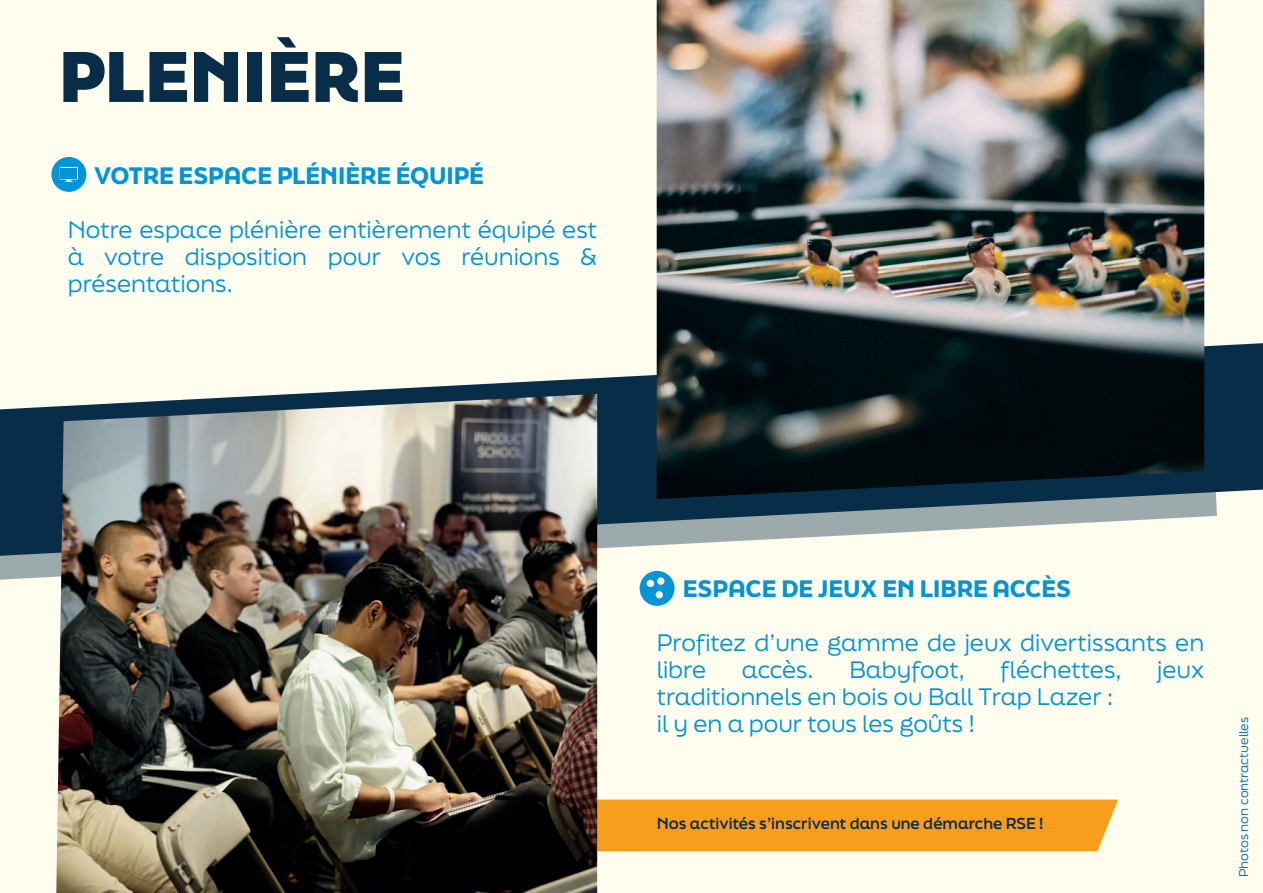
<style>
.page{position:relative;width:1263px;height:893px;background:#fff}
.page>*{position:absolute;margin:0;border:0;box-sizing:border-box;transform-origin:0 0}
.t1{font:800 67.5px "Final Six";color:#082d49}
.t2{font:22.5px/27px "Final Six";color:#0094d8}
.t3{font:900 22.5px "Final Six";color:#0094d8}
.t4{font:700 15px "Final Six";color:#082d49}
.t5{font:12px "Final Six";color:#006bb5}
</style>
<div class="page">
<div style="left:0;top:0;width:1262px;height:893px;background:#fffdee"></div>
<div style="left:597px;top:800px;width:521px;height:51px;background:#f89e1c"></div>
<svg style="left:0;top:556px;width:659px;height:24px"></svg>
<svg style="left:0;top:343px;width:1263px;height:213px"></svg>
<img style="left:56px;top:394px;width:541px;height:499px">
<img style="left:657px;top:0;width:547px;height:499px">
<svg style="left:51px;top:157px;width:35px;height:35px"></svg>
<svg style="left:640px;top:571px;width:34px;height:35px"></svg>
<h1 class="t1" style="left:59px;top:27px;width:347px">PLENIÈRE</h1>
<p class="t3" style="left:94px;top:160px;width:391px">VOTRE ESPACE PLÉNIÈRE ÉQUIPÉ</p>
<p class="t2" style="left:68px;top:216px;width:531px;text-align:justify">Notre espace plénière entièrement équipé est à votre disposition pour vos réunions &amp; présentations.</p>
<p class="t3" style="left:683px;top:572px;width:389px">ESPACE DE JEUX EN LIBRE ACCÈS</p>
<p class="t2" style="left:657px;top:628px;width:549px">Profitez d’une gamme de jeux divertissants en libre</p>
<p class="t2" style="left:742px;top:655px;width:74px">accès.</p>
<p class="t2" style="left:849px;top:655px;width:117px">Babyfoot,</p>
<p class="t2" style="left:1000px;top:655px;width:123px">fléchettes,</p>
<p class="t2" style="left:1157px;top:655px;width:49px">jeux</p>
<p class="t2" style="left:657px;top:682px;width:458px">traditionnels en bois ou Ball Trap Lazer : il y en a pour tous les goûts !</p>
<p class="t4" style="left:657px;top:813px;width:388px">Nos activités s’inscrivent dans une démarche RSE !</p>
<p class="t5" style="left:1235px;top:877px;width:162px;rotate:-90deg">Photos non contractuelles</p>
</div>
